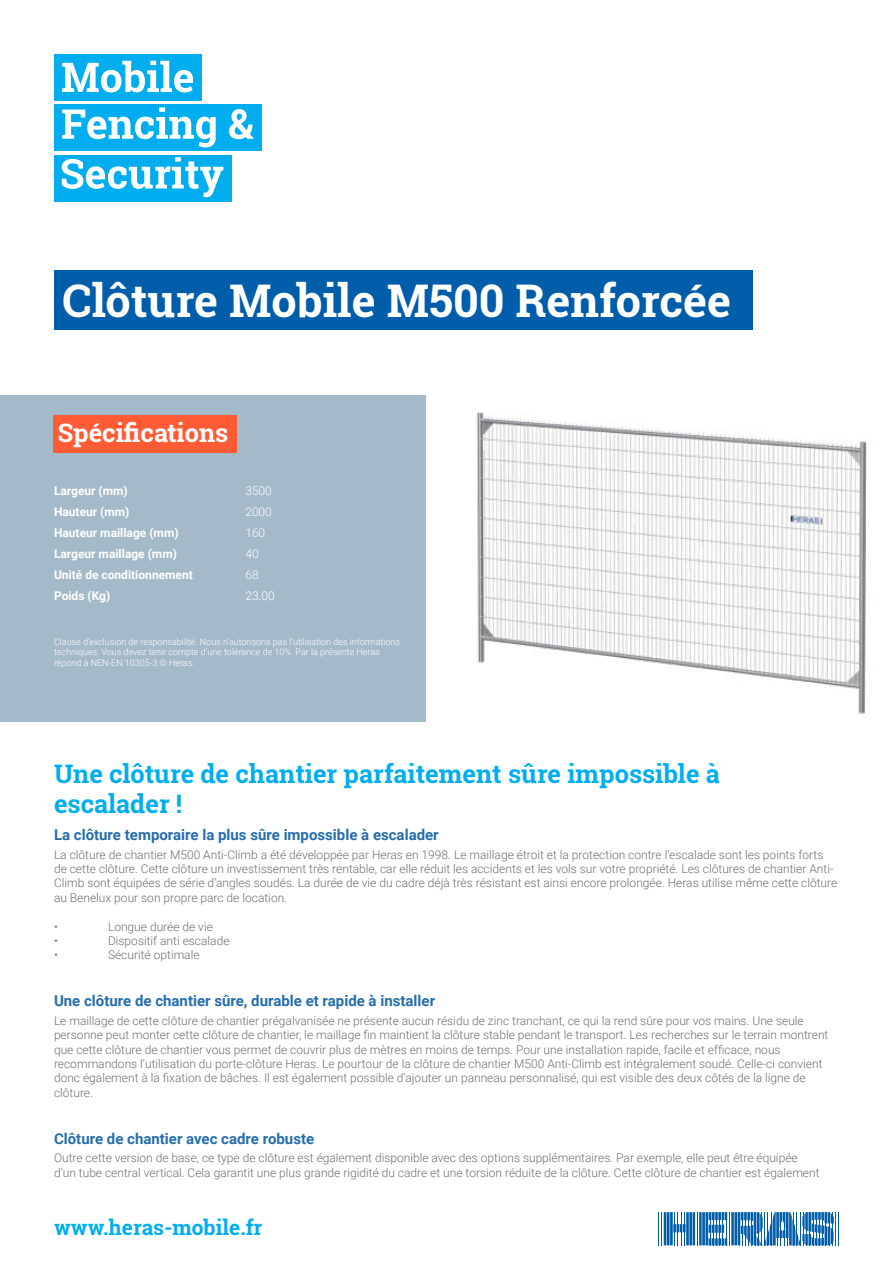
<style>
.page{position:relative;width:893px;height:1263px;background:#fff}
.page>*{position:absolute;margin:0;border:0;box-sizing:border-box;transform-origin:0 0}
.t1{font:700 45px "Roboto Slab";color:#fff}
.t2{font:700 25.5px/30.6px "Roboto Slab";color:#00aeef}
.t3{font:700 25.5px "Roboto Slab";color:#fff}
.t4{font:700 21px "Roboto Slab";color:#00aeef}
.t5{font:700 15px "Roboto";color:#266dae}
.t6{font:300 12px/14.4px "Roboto";color:#6d6f73}
.t7{font:700 12px "Roboto";color:#fff}
.t8{font:300 12px "Roboto";color:#fff}
.t9{font:300 9px/10.8px "Roboto";color:#fff}
</style>
<div class="page">
<hr style="left:658px;top:1212px;width:1px;height:33px;background:#005daa">
<hr style="left:661px;top:1212px;width:1px;height:33px;background:#005daa">
<hr style="left:697px;top:1212px;width:1px;height:33px;background:#005daa">
<hr style="left:835px;top:1212px;width:1px;height:33px;background:#005daa">
<hr style="left:838px;top:1212px;width:1px;height:33px;background:#005daa">
<svg style="left:664px;top:1212px;width:31px;height:33px"></svg>
<hr style="left:705px;top:1212px;width:3px;height:33px;background:#005daa">
<hr style="left:702px;top:1212px;width:3px;height:33px;background:#005daa">
<hr style="left:699px;top:1212px;width:3px;height:33px;background:#005daa">
<svg style="left:709px;top:1212px;width:125px;height:33px"></svg>
<div style="left:54px;top:54px;width:147px;height:47px;background:#00aeef"></div>
<div style="left:54px;top:104px;width:207px;height:47px;background:#00aeef"></div>
<div style="left:54px;top:155px;width:177px;height:46px;background:#00aeef"></div>
<svg style="left:62px;top:61px;width:131px;height:31px"></svg>
<svg style="left:62px;top:107px;width:154px;height:40px"></svg>
<svg style="left:229px;top:109px;width:25px;height:30px"></svg>
<svg style="left:62px;top:157px;width:161px;height:40px"></svg>
<img style="left:476px;top:412px;width:394px;height:302px">
<div style="left:54px;top:270px;width:698px;height:59px;background:#005daa"></div>
<div style="left:0;top:396px;width:426px;height:326px;background:#a5bac9"></div>
<div style="left:54px;top:415px;width:183px;height:38px;background:#ff5c35"></div>
<h1 class="t1" style="left:63px;top:270px;width:670px">Clôture Mobile M500 Renforcée</h1>
<h2 class="t3" style="left:58px;top:415px;width:172px">Spécifications</h2>
<p class="t7" style="left:54px;top:482px;width:75px">Largeur (mm)</p>
<p class="t8" style="left:245px;top:482px;width:28px">3500</p>
<p class="t7" style="left:54px;top:503px;width:77px">Hauteur (mm)</p>
<p class="t8" style="left:245px;top:503px;width:28px">2000</p>
<p class="t7" style="left:54px;top:524px;width:126px">Hauteur maillage (mm)</p>
<p class="t8" style="left:245px;top:524px;width:21px">160</p>
<p class="t7" style="left:54px;top:545px;width:124px">Largeur maillage (mm)</p>
<p class="t8" style="left:245px;top:545px;width:15px">40</p>
<p class="t7" style="left:54px;top:566px;width:140px">Unité de conditionnement</p>
<p class="t8" style="left:245px;top:566px;width:15px">68</p>
<p class="t7" style="left:54px;top:587px;width:58px">Poids (Kg)</p>
<p class="t8" style="left:245px;top:587px;width:31px">23.00</p>
<p class="t9" style="left:54px;top:636px;width:348px">Clause d’exclusion de responsabilité. Nous n’autorisons pas l’utilisation des informations techniques. Vous devez tenir compte d’une tolérance de 10%. Par la présente Heras répond à NEN-EN 10305-3 © Heras.</p>
<h2 class="t2" style="left:54px;top:758px;width:667px">Une clôture de chantier parfaitement sûre impossible à escalader !</h2>
<p class="t5" style="left:54px;top:824px;width:386px">La clôture temporaire la plus sûre impossible à escalader</p>
<p class="t6" style="left:54px;top:847px;width:785px">La clôture de chantier M500 Anti-Climb a été développée par Heras en 1998. Le maillage étroit et la protection contre l’escalade sont les points forts de cette clôture. Cette clôture un investissement très rentable, car elle réduit les accidents et les vols sur votre propriété. Les clôtures de chantier Anti-Climb sont équipées de série d’angles soudés. La durée de vie du cadre déjà très résistant est ainsi encore prolongée. Heras utilise même cette clôture au Benelux pour son propre parc de location.</p>
<p class="t6" style="left:54px;top:919px;width:5px">•</p>
<p class="t6" style="left:108px;top:919px;width:106px">Longue durée de vie</p>
<p class="t6" style="left:54px;top:933px;width:5px">•</p>
<p class="t6" style="left:108px;top:933px;width:123px">Dispositif anti escalade</p>
<p class="t6" style="left:54px;top:947px;width:5px">•</p>
<p class="t6" style="left:108px;top:947px;width:93px">Sécurité optimale</p>
<p class="t5" style="left:54px;top:990px;width:383px">Une clôture de chantier sûre, durable et rapide à installer</p>
<p class="t6" style="left:54px;top:1013px;width:776px">Le maillage de cette clôture de chantier prégalvanisée ne présente aucun résidu de zinc tranchant, ce qui la rend sûre pour vos mains. Une seule personne peut monter cette clôture de chantier, le maillage fin maintient la clôture stable pendant le transport. Les recherches sur le terrain montrent que cette clôture de chantier vous permet de couvrir plus de mètres en moins de temps. Pour une installation rapide, facile et efficace, nous recommandons l’utilisation du porte-clôture Heras. Le pourtour de la clôture de chantier M500 Anti-Climb est intégralement soudé. Celle-ci convient donc également à la fixation de bâches. Il est également possible d’ajouter un panneau personnalisé, qui est visible des deux côtés de la ligne de clôture.</p>
<p class="t5" style="left:54px;top:1128px;width:262px">Clôture de chantier avec cadre robuste</p>
<p class="t6" style="left:54px;top:1150px;width:767px">Outre cette version de base, ce type de clôture est également disponible avec des options supplémentaires. Par exemple, elle peut être équipée d’un tube central vertical. Cela garantit une plus grande rigidité du cadre et une torsion réduite de la clôture. Cette clôture de chantier est également</p>
<h3 class="t4" style="left:54px;top:1213px;width:210px">www.heras-mobile.fr</h3>
</div>
